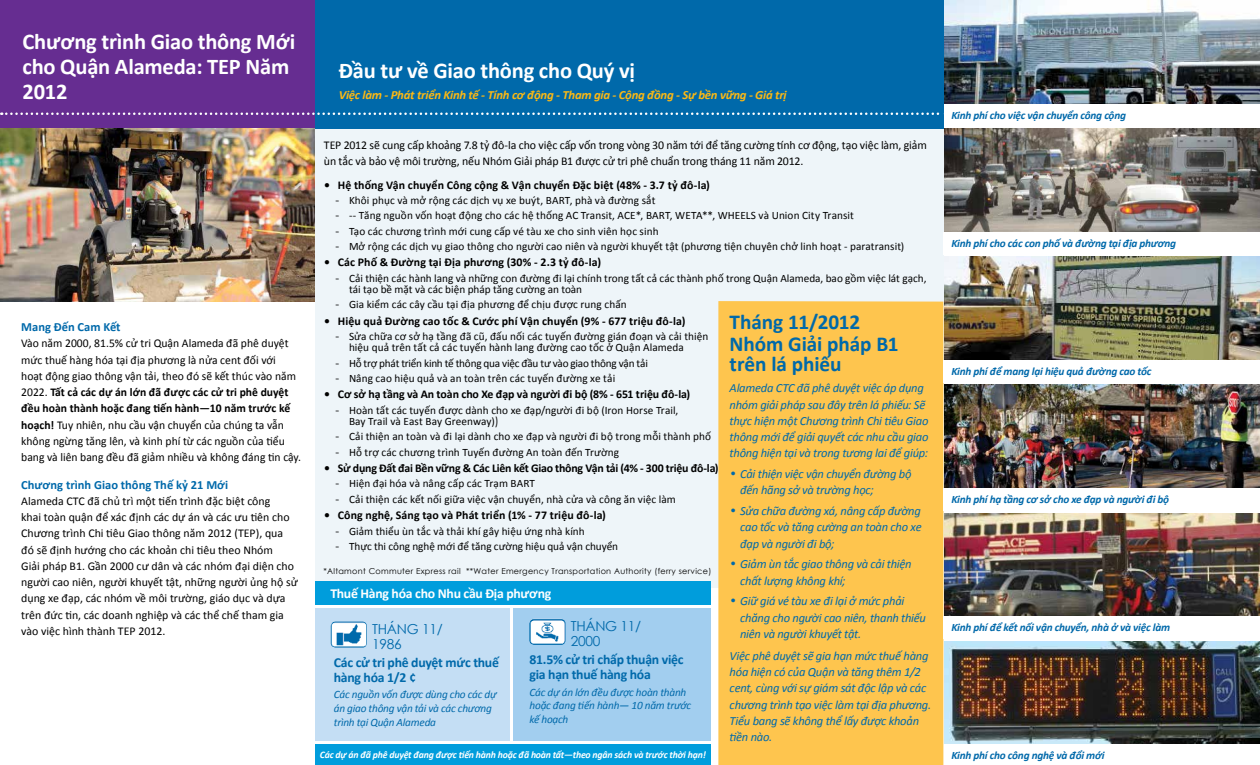
<style>
.page{position:relative;width:1260px;height:765px;background:#fff}
.page>*{position:absolute;margin:0;border:0;box-sizing:border-box;transform-origin:0 0}
.t1{font:700 22.5px/25px "Calibri";letter-spacing:-.01em;color:#fff}
.t2{font:700 21.25px/20.9px "Calibri";letter-spacing:-.005em;color:#0069aa}
.t3{font:700 13.75px/15px "Calibri";letter-spacing:-.02em;color:#0069aa}
.t4{font:700 13.75px "Calibri";letter-spacing:-.02em;color:#fff}
.t5{font:13.75px/15px "Century Gothic";letter-spacing:-.02em;color:#0069aa}
.t6{font:italic 12.5px/16.2px "Calibri";letter-spacing:-.02em;color:#0069aa}
.t7{font:italic 700 12.5px "Calibri";letter-spacing:-.02em;color:#fdb913}
.t8{font:700 12.5px "Calibri";color:#0069aa}
.t9{font:11.88px/16.2px "Calibri";color:#000}
.t10{font:700 11.88px "Calibri";letter-spacing:.005em;color:#000}
.t11{font:700 11.88px "Calibri";letter-spacing:-.02em;color:#000}
.t12{font:11.25px/11.2px "Calibri";letter-spacing:.005em;color:#000}
.t13{font:italic 700 11.25px "Calibri";letter-spacing:-.02em;color:#0069aa}
.t14{font:italic 11.25px/13.8px "Calibri";letter-spacing:-.02em;color:#0069aa}
.t15{font:11.25px "Calibri";letter-spacing:-.02em;color:#000}
.t16{font:italic 700 10px "Calibri";letter-spacing:-.02em;color:#fff}
.t17{font:8.12px "Century Gothic";letter-spacing:.035em;color:#000}
.s1{font-weight:700}
.s2{font-family:"Century Gothic"}
</style>
<div class="page">
<div style="left:315px;top:124px;width:629px;height:464px;background:#eef5f9"></div>
<div style="left:315px;top:608px;width:195px;height:132px;background:#c4def4"></div>
<div style="left:514px;top:608px;width:197px;height:132px;background:#a2ceef"></div>
<div style="left:718px;top:301px;width:225px;height:464px;background:#fec54e"></div>
<img style="left:331px;top:621px;width:36px;height:27px">
<img style="left:529px;top:619px;width:36px;height:26px">
<div style="left:315px;top:744px;width:396px;height:21px;background:#009ddc"></div>
<div style="left:0;top:0;width:315px;height:128px;background:#662d91"></div>
<div style="left:315px;top:0;width:629px;height:128px;background:#0069aa"></div>
<img style="left:944px;top:0;width:316px;height:104px">
<img style="left:944px;top:128px;width:316px;height:104px">
<img style="left:0;top:128px;width:315px;height:173px">
<img style="left:944px;top:257px;width:316px;height:103px">
<img style="left:944px;top:385px;width:316px;height:103px">
<img style="left:944px;top:513px;width:316px;height:103px">
<img style="left:944px;top:641px;width:316px;height:103px">
<div style="left:315px;top:581px;width:396px;height:23px;background:#009ddc"></div>
<svg style="left:1px;top:112px;width:943px;height:3px"></svg>
<h1 class="t1" style="left:22px;top:29px;width:274px">Chương trình Giao thông Mới cho Quận Alameda: TEP Năm<br>2012</h1>
<p class="t8" style="left:21px;top:319px;width:101px">Mang Đến Cam Kết</p>
<p class="t9" style="left:21px;top:335px;width:281px">Vào năm 2000, 81.5% cử tri Quận Alameda đã phê duyệt mức thuế hàng hóa tại địa phương là nửa cent đối với<br>hoạt động giao thông vận tải, theo đó sẽ kết thúc vào năm 2022. <span class="s1">Tất cả các dự án lớn đã được các cử tri phê duyệt đều hoàn thành hoặc đang tiến hành—10 năm trước kế hoạch!</span> Tuy nhiên, nhu cầu vận chuyển của chúng ta vẫn không ngừng tăng lên, và kinh phí từ các nguồn của tiểu bang và liên bang đều đã giảm nhiều và không đáng tin cậy.</p>
<p class="t8" style="left:21px;top:476px;width:209px">Chương trình Giao thông Thế kỷ 21 Mới</p>
<p class="t9" style="left:21px;top:493px;width:278px">Alameda CTC đã chủ trì một tiến trình đặc biệt công<br>khai toàn quận để xác định các dự án và các ưu tiên cho Chương trình Chi tiêu Giao thông năm 2012 (TEP), qua đó sẽ định hướng cho các khoản chi tiêu theo Nhóm<br>Giải pháp B1. Gần 2000 cư dân và các nhóm đại diện cho người cao niên, người khuyết tật, những người ủng hộ sử dụng xe đạp, các nhóm về môi trường, giáo dục và dựa trên đức tin, các doanh nghiệp và các thể chế tham gia vào việc hình thành TEP 2012.</p>
<h1 class="t1" style="left:339px;top:58px;width:298px">Đầu tư về Giao thông cho Quý vị</h1>
<p class="t7" style="left:339px;top:87px;width:449px">Việc làm - Phát triển Kinh tế - Tính cơ động - Tham gia - Cộng đồng - Sự bền vững - Giá trị</p>
<p class="t9" style="left:324px;top:137px;width:604px">TEP 2012 sẽ cung cấp khoảng 7.8 tỷ đô-la cho việc cấp vốn trong vòng 30 năm tới để tăng cường tính cơ động, tạo việc làm, giảm ùn tắc và bảo vệ môi trường, nếu Nhóm Giải pháp B1 được cử tri phê chuẩn trong tháng 11 năm 2012.</p>
<p class="t10" style="left:324px;top:177px;width:387px">• Hệ thống Vận chuyển Công cộng &amp; Vận chuyển Đặc biệt (48% - 3.7 tỷ đô-la)</p>
<p class="t12" style="left:336px;top:195px;width:322px"><span class="s2">-</span> Khôi phục và mở rộng các dịch vụ xe buýt, BART, phà và đường sắt</p>
<p class="t12" style="left:336px;top:210px;width:520px"><span class="s2">-</span> -- Tăng nguồn vốn hoạt động cho các hệ thống AC Transit, ACE*, BART, WETA**, WHEELS và Union City Transit</p>
<p class="t12" style="left:336px;top:225px;width:325px"><span class="s2">-</span> Tạo các chương trình mới cung cấp vé tàu xe cho sinh viên học sinh</p>
<p class="t12" style="left:336px;top:240px;width:570px"><span class="s2">-</span> Mở rộng các dịch vụ giao thông cho người cao niên và người khuyết tật (phương tiện chuyên chở linh hoạt - paratransit)</p>
<p class="t10" style="left:324px;top:255px;width:278px">• Các Phố &amp; Đường tại Địa phương (30% - 2.3 tỷ đô-la)</p>
<p class="t12" style="left:349px;top:272px;width:579px;text-indent:-13px"><span class="s2">-</span> Cải thiện các hành lang và những con đường đi lại chính trong tất cả các thành phố trong Quận Alameda, bao gồm việc lát gạch, tái tạo bề mặt và các biện pháp tăng cường an toàn</p>
<p class="t12" style="left:336px;top:299px;width:293px"><span class="s2">-</span> Gia kiểm các cây cầu tại địa phương để chịu được rung chấn</p>
<p class="t10" style="left:324px;top:313px;width:363px">• Hiệu quả Đường cao tốc &amp; Cước phí Vận chuyển (9% - 677 triệu đô-la)</p>
<p class="t12" style="left:349px;top:331px;width:361px;text-indent:-14px"><span class="s2">-</span> Sửa chữa cơ sở hạ tầng đã cũ, đấu nối các tuyến đường gián đoạn và cải thiện hiệu quả trên tất cả các tuyến hành lang đường cao tốc ở Quận Alameda</p>
<p class="t15" style="left:336px;top:356px;width:314px"><span class="s2">-</span> Hỗ trợ phát triển kinh tế thông qua việc đầu tư vào giao thông vận tải</p>
<p class="t12" style="left:336px;top:373px;width:281px"><span class="s2">-</span> Nâng cao hiệu quả và an toàn trên các tuyến đường xe tải</p>
<p class="t10" style="left:324px;top:387px;width:368px">• Cơ sở hạ tầng và An toàn cho Xe đạp và người đi bộ (8% - 651 triệu đô-la)</p>
<p class="t12" style="left:349px;top:404px;width:331px;text-indent:-14px"><span class="s2">-</span> Hoàn tất các tuyến được dành cho xe đạp/người đi bộ (Iron Horse Trail,<br>Bay Trail và East Bay Greenway)<span class="s2">)</span></p>
<p class="t12" style="left:336px;top:431px;width:377px"><span class="s2">-</span> Cải thiện an toàn và đi lại dành cho xe đạp và người đi bộ trong mỗi thành phố</p>
<p class="t12" style="left:336px;top:446px;width:285px"><span class="s2">-</span> Hỗ trợ các chương trình Tuyến đường An toàn đến Trường</p>
<p class="t11" style="left:324px;top:461px;width:396px">• Sử dụng Đất đai Bền vững &amp; Các Liên kết Giao thông Vận tải (4% - 300 triệu đô-la)</p>
<p class="t12" style="left:336px;top:478px;width:201px"><span class="s2">-</span> Hiện đại hóa và nâng cấp các Trạm BART</p>
<p class="t12" style="left:336px;top:493px;width:342px"><span class="s2">-</span> Cải thiện các kết nối giữa việc vận chuyển, nhà cửa và công ăn việc làm</p>
<p class="t10" style="left:324px;top:508px;width:283px">• Công nghệ, Sáng tạo và Phát triển (1% - 77 triệu đô-la)</p>
<p class="t12" style="left:336px;top:525px;width:251px"><span class="s2">-</span> Giảm thiểu ùn tắc và thải khí gây hiệu ứng nhà kính</p>
<p class="t12" style="left:336px;top:541px;width:284px"><span class="s2">-</span> Thực thi công nghệ mới để tăng cường hiệu quả vận chuyển</p>
<h2 class="t2" style="left:730px;top:311px;width:170px">Tháng 11/2012<br>Nhóm Giải pháp B1 trên lá phiếu</h2>
<p class="t6" style="left:730px;top:380px;width:200px">Alameda CTC đã phê duyệt việc áp dụng nhóm giải pháp sau đây trên lá phiếu: Sẽ thực hiện một Chương trình Chi tiêu Giao thông mới để giải quyết các nhu cầu giao thông hiện tại và trong tương lai để giúp:</p>
<p class="t6" style="left:740px;top:465px;width:173px;text-indent:-11px"><span class="s2">•</span> Cải thiện việc vận chuyển đường bộ đến hãng sở và trường học;</p>
<p class="t6" style="left:740px;top:502px;width:183px;text-align:justify;text-indent:-11px"><span class="s2">•</span> Sửa chữa đường xá, nâng cấp đường cao tốc và tăng cường an toàn cho xe đạp và người đi bộ;</p>
<p class="t6" style="left:740px;top:556px;width:173px;text-indent:-11px"><span class="s2">•</span> Giảm ùn tắc giao thông và cải thiện chất lượng không khí;</p>
<p class="t6" style="left:740px;top:593px;width:187px;text-indent:-11px"><span class="s2">•</span> Giữ giá vé tàu xe đi lại ở mức phải chăng cho người cao niên, thanh thiếu niên và người khuyết tật.</p>
<p class="t6" style="left:730px;top:647px;width:203px">Việc phê duyệt sẽ gia hạn mức thuế hàng hóa hiện có của Quận và tăng thêm 1/2 cent, cùng với sự giám sát độc lập và các chương trình tạo việc làm tại địa phương.<br>Tiểu bang sẽ không thể lấy được khoản tiền nào.</p>
<p class="t17" style="left:323px;top:565px;width:389px">*Altamont Commuter Express rail **Water Emergency Transportation Authority (ferry service)</p>
<p class="t4" style="left:330px;top:585px;width:222px">Thuế Hàng hóa cho Nhu cầu Địa phương</p>
<p class="t5" style="left:571px;top:618px;width:72px">Tháng 11/<br>2000</p>
<p class="t3" style="left:530px;top:652px;width:155px">81.5% cử tri chấp thuận việc gia hạn thuế hàng hóa</p>
<p class="t14" style="left:530px;top:685px;width:163px">Các dự án lớn đều được hoàn thành hoặc đang tiến hành— 10 năm trước kế hoạch</p>
<p class="t5" style="left:372px;top:621px;width:72px">Tháng 11/<br>1986</p>
<p class="t3" style="left:334px;top:654px;width:167px">Các cử tri phê duyệt mức thuế hàng hóa 1/2 ¢</p>
<p class="t14" style="left:334px;top:687px;width:164px">Các nguồn vốn được dùng cho các dự án giao thông vận tải và các chương trình tại Quận Alameda</p>
<p class="t16" style="left:320px;top:749px;width:388px">Các dự án đã phê duyệt đang được tiến hành hoặc đã hoàn tất—theo ngân sách và trước thời hạn!</p>
<p class="t13" style="left:951px;top:108px;width:176px">Kinh phí cho việc vận chuyển công cộng</p>
<p class="t13" style="left:951px;top:236px;width:226px">Kinh phí cho các con phố và đường tại địa phương</p>
<p class="t13" style="left:951px;top:364px;width:202px">Kinh phí để mang lại hiệu quả đường cao tốc</p>
<p class="t13" style="left:951px;top:492px;width:219px">Kinh phí hạ tầng cơ sở cho xe đạp và người đi bộ</p>
<p class="t13" style="left:951px;top:620px;width:220px">Kinh phí để kết nối vận chuyển, nhà ở và việc làm</p>
<p class="t13" style="left:951px;top:748px;width:155px">Kinh phí cho công nghệ và đổi mới</p>
</div>
